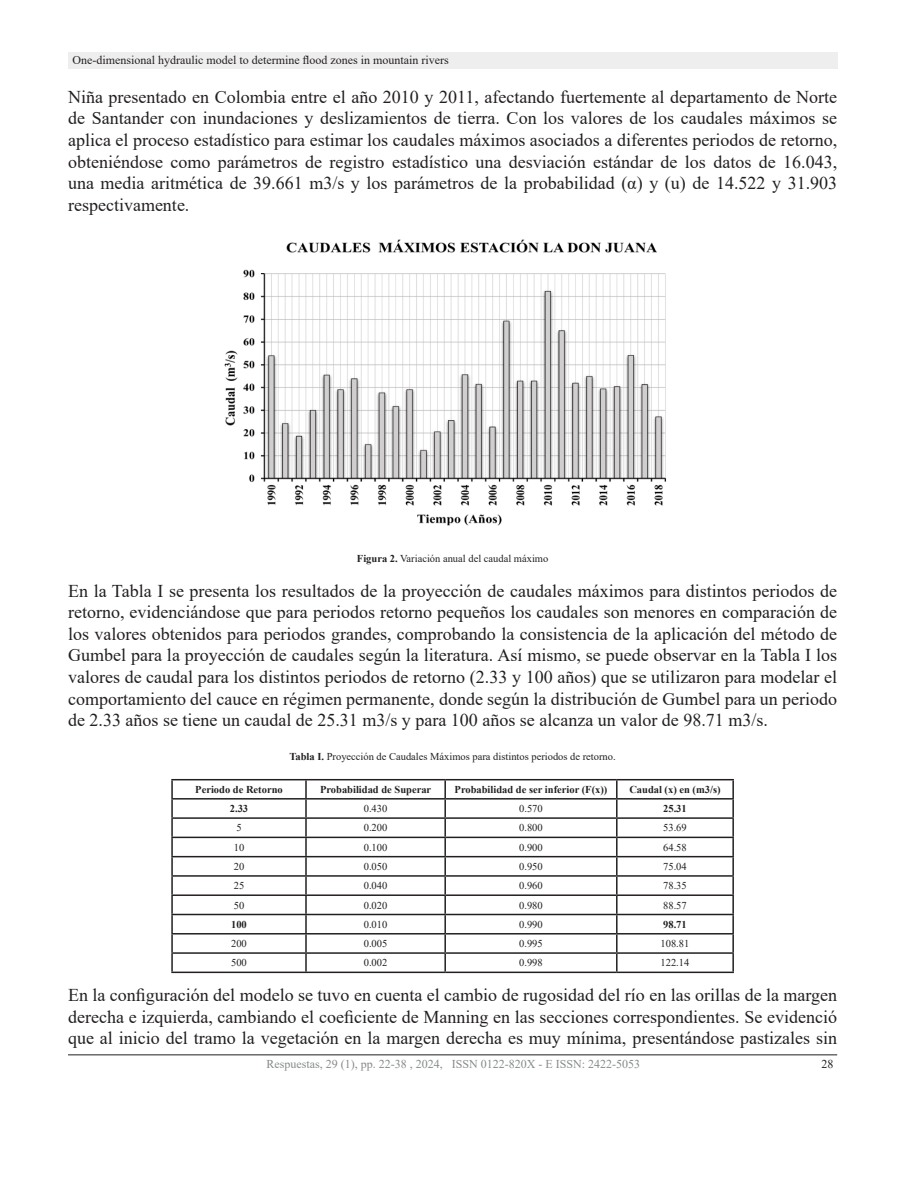
<style>
.page{position:relative;width:918px;height:1188px;background:#fff}
.page>*{position:absolute;margin:0;border:0;box-sizing:border-box;transform-origin:0 0}
.Cuerpo_de_texto{font:18px/21.6px "Times New Roman";color:#231f20;text-align:justify}
.t1{font:12px "Times New Roman";color:#231f20}
.t2{font:12px "Times New Roman";color:#868a8b}
.Título_1{font:10.5px "Times New Roman";color:#231f20}
.Cuerpo_de_texto-2{font:10.5px "Times New Roman";color:#231f20}
.Título_1-2{font:700 10.5px "Times New Roman";color:#231f20}
.s1{font-weight:700}
</style>
<div class="page">
<div style="left:68px;top:52px;width:769px;height:17px;background:#eeeeef"></div>
<hr style="left:68px;top:1054px;width:769px;height:1px;background:#231f20">
<img style="left:224px;top:239px;width:442px;height:287px">
<hr style="left:171px;top:779px;width:135px;height:1px;background:#231f20">
<hr style="left:306px;top:779px;width:139px;height:1px;background:#231f20">
<hr style="left:445px;top:779px;width:172px;height:1px;background:#231f20">
<hr style="left:617px;top:779px;width:117px;height:1px;background:#231f20">
<hr style="left:171px;top:798px;width:135px;height:2px;background:#231f20">
<hr style="left:306px;top:798px;width:139px;height:2px;background:#231f20">
<hr style="left:445px;top:798px;width:172px;height:2px;background:#231f20">
<hr style="left:617px;top:798px;width:117px;height:2px;background:#231f20">
<hr style="left:171px;top:817px;width:135px;height:2px;background:#231f20">
<hr style="left:306px;top:817px;width:139px;height:2px;background:#231f20">
<hr style="left:445px;top:817px;width:172px;height:2px;background:#231f20">
<hr style="left:617px;top:817px;width:117px;height:2px;background:#231f20">
<hr style="left:171px;top:837px;width:135px;height:1px;background:#231f20">
<hr style="left:306px;top:837px;width:139px;height:1px;background:#231f20">
<hr style="left:445px;top:837px;width:172px;height:1px;background:#231f20">
<hr style="left:617px;top:837px;width:117px;height:1px;background:#231f20">
<hr style="left:171px;top:856px;width:135px;height:1px;background:#231f20">
<hr style="left:306px;top:856px;width:139px;height:1px;background:#231f20">
<hr style="left:445px;top:856px;width:172px;height:1px;background:#231f20">
<hr style="left:617px;top:856px;width:117px;height:1px;background:#231f20">
<hr style="left:171px;top:875px;width:135px;height:2px;background:#231f20">
<hr style="left:306px;top:875px;width:139px;height:2px;background:#231f20">
<hr style="left:445px;top:875px;width:172px;height:2px;background:#231f20">
<hr style="left:617px;top:875px;width:117px;height:2px;background:#231f20">
<hr style="left:171px;top:894px;width:135px;height:2px;background:#231f20">
<hr style="left:306px;top:894px;width:139px;height:2px;background:#231f20">
<hr style="left:445px;top:894px;width:172px;height:2px;background:#231f20">
<hr style="left:617px;top:894px;width:117px;height:2px;background:#231f20">
<hr style="left:171px;top:914px;width:135px;height:1px;background:#231f20">
<hr style="left:306px;top:914px;width:139px;height:1px;background:#231f20">
<hr style="left:445px;top:914px;width:172px;height:1px;background:#231f20">
<hr style="left:617px;top:914px;width:117px;height:1px;background:#231f20">
<hr style="left:171px;top:933px;width:135px;height:2px;background:#231f20">
<hr style="left:306px;top:933px;width:139px;height:2px;background:#231f20">
<hr style="left:445px;top:933px;width:172px;height:2px;background:#231f20">
<hr style="left:617px;top:933px;width:117px;height:2px;background:#231f20">
<hr style="left:171px;top:952px;width:135px;height:2px;background:#231f20">
<svg style="left:171px;top:780px;width:2px;height:192px"></svg>
<hr style="left:306px;top:952px;width:139px;height:2px;background:#231f20">
<svg style="left:305px;top:780px;width:2px;height:192px"></svg>
<hr style="left:445px;top:952px;width:172px;height:2px;background:#231f20">
<svg style="left:444px;top:780px;width:2px;height:192px"></svg>
<hr style="left:617px;top:952px;width:117px;height:2px;background:#231f20">
<svg style="left:616px;top:780px;width:2px;height:192px"></svg>
<svg style="left:732px;top:780px;width:2px;height:192px"></svg>
<hr style="left:171px;top:972px;width:135px;height:1px;background:#231f20">
<hr style="left:306px;top:972px;width:139px;height:1px;background:#231f20">
<hr style="left:445px;top:972px;width:172px;height:1px;background:#231f20">
<hr style="left:617px;top:972px;width:117px;height:1px;background:#231f20">
<p class="t1" style="left:73px;top:51px;width:378px">One-dimensional hydraulic model to determine flood zones in mountain rivers</p>
<p class="Cuerpo_de_texto" style="left:68px;top:85px;width:771px">Niña presentado en Colombia entre el año 2010 y 2011, afectando fuertemente al departamento de Norte de Santander con inundaciones y deslizamientos de tierra. Con los valores de los caudales máximos se aplica el proceso estadístico para estimar los caudales máximos asociados a diferentes periodos de retorno, obteniéndose como parámetros de registro estadístico una desviación estándar de los datos de 16.043, una media aritmética de 39.661 m3/s y los parámetros de la probabilidad (α) y (u) de 14.522 y 31.903 respectivamente.</p>
<p class="Cuerpo_de_texto-2" style="left:357px;top:551px;width:193px"><span class="s1">Figura 2.</span> Variación anual del caudal máximo</p>
<p class="Cuerpo_de_texto" style="left:68px;top:579px;width:771px">En la Tabla I se presenta los resultados de la proyección de caudales máximos para distintos periodos de retorno, evidenciándose que para periodos retorno pequeños los caudales son menores en comparación de los valores obtenidos para periodos grandes, comprobando la consistencia de la aplicación del método de Gumbel para la proyección de caudales según la literatura. Así mismo, se puede observar en la Tabla I los valores de caudal para los distintos periodos de retorno (2.33 y 100 años) que se utilizaron para modelar el comportamiento del cauce en régimen permanente, donde según la distribución de Gumbel para un periodo de 2.33 años se tiene un caudal de 25.31 m3/s y para 100 años se alcanza un valor de 98.71 m3/s.</p>
<p class="Cuerpo_de_texto-2" style="left:290px;top:749px;width:328px"><span class="s1">Tabla I.</span> Proyección de Caudales Máximos para distintos periodos de retorno.</p>
<p class="Título_1-2" style="left:195px;top:782px;width:89px">Periodo de Retorno</p>
<p class="Título_1-2" style="left:320px;top:782px;width:113px">Probabilidad de Superar</p>
<p class="Título_1-2" style="left:455px;top:782px;width:154px">Probabilidad de ser inferior (F(x))</p>
<p class="Título_1-2" style="left:629px;top:782px;width:93px">Caudal (x) en (m3/s)</p>
<p class="Título_1-2" style="left:230px;top:801px;width:20px">2.33</p>
<p class="Título_1" style="left:364px;top:801px;width:25px">0.430</p>
<p class="Título_1" style="left:519px;top:801px;width:25px">0.570</p>
<p class="Título_1-2" style="left:663px;top:801px;width:25px">25.31</p>
<p class="Título_1" style="left:236px;top:820px;width:7px">5</p>
<p class="Título_1" style="left:364px;top:820px;width:25px">0.200</p>
<p class="Título_1" style="left:519px;top:820px;width:25px">0.800</p>
<p class="Título_1" style="left:663px;top:820px;width:25px">53.69</p>
<p class="Título_1" style="left:234px;top:840px;width:12px">10</p>
<p class="Título_1" style="left:364px;top:840px;width:25px">0.100</p>
<p class="Título_1" style="left:519px;top:840px;width:25px">0.900</p>
<p class="Título_1" style="left:663px;top:840px;width:25px">64.58</p>
<p class="Título_1" style="left:234px;top:859px;width:12px">20</p>
<p class="Título_1" style="left:364px;top:859px;width:25px">0.050</p>
<p class="Título_1" style="left:519px;top:859px;width:25px">0.950</p>
<p class="Título_1" style="left:663px;top:859px;width:25px">75.04</p>
<p class="Título_1" style="left:234px;top:878px;width:12px">25</p>
<p class="Título_1" style="left:364px;top:878px;width:25px">0.040</p>
<p class="Título_1" style="left:519px;top:878px;width:25px">0.960</p>
<p class="Título_1" style="left:663px;top:878px;width:25px">78.35</p>
<p class="Título_1" style="left:234px;top:898px;width:12px">50</p>
<p class="Título_1" style="left:364px;top:898px;width:25px">0.020</p>
<p class="Título_1" style="left:519px;top:898px;width:25px">0.980</p>
<p class="Título_1" style="left:663px;top:898px;width:25px">88.57</p>
<p class="Título_1-2" style="left:231px;top:917px;width:17px">100</p>
<p class="Título_1" style="left:364px;top:917px;width:25px">0.010</p>
<p class="Título_1" style="left:519px;top:917px;width:25px">0.990</p>
<p class="Título_1-2" style="left:663px;top:917px;width:25px">98.71</p>
<p class="Título_1" style="left:231px;top:936px;width:17px">200</p>
<p class="Título_1" style="left:364px;top:936px;width:25px">0.005</p>
<p class="Título_1" style="left:519px;top:936px;width:25px">0.995</p>
<p class="Título_1" style="left:661px;top:936px;width:30px">108.81</p>
<p class="Título_1" style="left:231px;top:955px;width:17px">500</p>
<p class="Título_1" style="left:364px;top:955px;width:25px">0.002</p>
<p class="Título_1" style="left:519px;top:955px;width:25px">0.998</p>
<p class="Título_1" style="left:661px;top:955px;width:30px">122.14</p>
<p class="Cuerpo_de_texto" style="left:68px;top:984px;width:771px">En la configuración del modelo se tuvo en cuenta el cambio de rugosidad del río en las orillas de la margen derecha e izquierda, cambiando el coeficiente de Manning en las secciones correspondientes. Se evidenció que al inicio del tramo la vegetación en la margen derecha es muy mínima, presentándose pastizales sin</p>
<p class="t2" style="left:266px;top:1056px;width:375px">Respuestas, 29 (1), pp. 22-38 , 2024, ISSN 0122-820X - E ISSN: 2422-5053</p>
<p class="t1" style="left:821px;top:1056px;width:13px">28</p>
</div>
